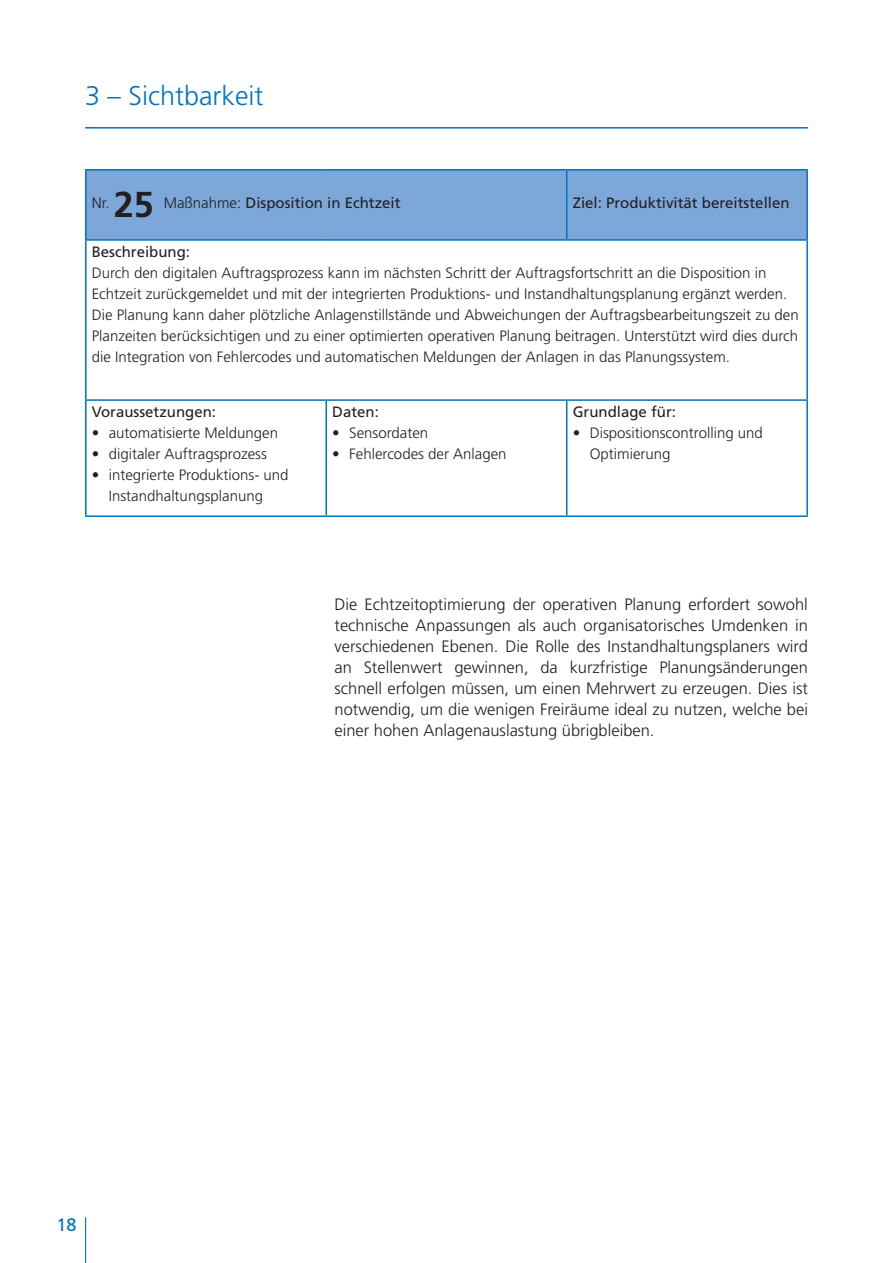
<style>
.page{position:relative;width:893px;height:1263px;background:#fff}
.page>*{position:absolute;margin:0;border:0;box-sizing:border-box;transform-origin:0 0}
.t1{font:700 36px "Frutiger";color:#231f20}
.t2{font:300 27px "Frutiger";color:#0072bc}
.t3{font:18px "Frutiger";color:#0072bc}
.t4{font:300 16.5px/21px "Frutiger";color:#231f20;text-align:justify}
.t5{font:300 15px/21px "Frutiger";color:#231f20}
.t6{font:15px "Frutiger";color:#231f20}
.s1{font-weight:300}
</style>
<div class="page">
<hr style="left:85px;top:1217px;width:1px;height:46px;background:#0072bc">
<div style="left:87px;top:171px;width:719px;height:68px;background:#7ca7d8"></div>
<hr style="left:85px;top:169px;width:241px;height:2px;background:#0072bc">
<hr style="left:85px;top:171px;width:2px;height:68px;background:#0072bc">
<hr style="left:326px;top:169px;width:241px;height:2px;background:#0072bc">
<hr style="left:567px;top:169px;width:241px;height:2px;background:#0072bc">
<hr style="left:566px;top:171px;width:1px;height:68px;background:#0072bc">
<hr style="left:806px;top:171px;width:2px;height:68px;background:#0072bc">
<hr style="left:85px;top:239px;width:241px;height:2px;background:#0072bc">
<hr style="left:85px;top:241px;width:2px;height:158px;background:#0072bc">
<hr style="left:326px;top:239px;width:241px;height:2px;background:#0072bc">
<hr style="left:567px;top:239px;width:241px;height:2px;background:#0072bc">
<hr style="left:806px;top:241px;width:2px;height:158px;background:#0072bc">
<hr style="left:85px;top:399px;width:241px;height:2px;background:#0072bc">
<hr style="left:85px;top:401px;width:2px;height:114px;background:#0072bc">
<hr style="left:326px;top:399px;width:241px;height:2px;background:#0072bc">
<hr style="left:325px;top:401px;width:2px;height:114px;background:#0072bc">
<hr style="left:567px;top:399px;width:241px;height:2px;background:#0072bc">
<hr style="left:566px;top:401px;width:1px;height:114px;background:#0072bc">
<hr style="left:806px;top:401px;width:2px;height:114px;background:#0072bc">
<hr style="left:85px;top:515px;width:241px;height:2px;background:#0072bc">
<hr style="left:326px;top:515px;width:241px;height:2px;background:#0072bc">
<hr style="left:567px;top:515px;width:241px;height:2px;background:#0072bc">
<hr style="left:85px;top:127px;width:723px;height:2px;background:#0072bc">
<p class="t2" style="left:85px;top:81px;width:180px">3 – Sichtbarkeit</p>
<p class="t5" style="left:92px;top:193px;width:19px">Nr.</p>
<p class="t1" style="left:114px;top:183px;width:42px">25</p>
<p class="t6" style="left:164px;top:194px;width:238px"><span class="s1">Maßnahme:</span> Disposition in Echtzeit</p>
<p class="t6" style="left:573px;top:194px;width:218px">Ziel: Produktivität bereitstellen</p>
<p class="t6" style="left:92px;top:243px;width:100px">Beschreibung:</p>
<p class="t5" style="left:92px;top:263px;width:708px">Durch den digitalen Auftragsprozess kann im nächsten Schritt der Auftragsfortschritt an die Disposition in Echtzeit zurückgemeldet und mit der integrierten Produktions- und Instandhaltungsplanung ergänzt werden.<br>Die Planung kann daher plötzliche Anlagenstillstände und Abweichungen der Auftragsbearbeitungszeit zu den Planzeiten berücksichtigen und zu einer optimierten operativen Planung beitragen. Unterstützt wird dies durch die Integration von Fehlercodes und automatischen Meldungen der Anlagen in das Planungssystem.</p>
<p class="t6" style="left:92px;top:403px;width:126px">Voraussetzungen:</p>
<p class="t5" style="left:92px;top:423px;width:188px">• automatisierte Meldungen</p>
<p class="t5" style="left:92px;top:444px;width:177px">• digitaler Auftragsprozess</p>
<p class="t5" style="left:92px;top:465px;width:198px;text-align:center">• integrierte Produktions- und<br>Instandhaltungsplanung</p>
<p class="t6" style="left:332px;top:403px;width:48px">Daten:</p>
<p class="t5" style="left:332px;top:423px;width:97px">• Sensordaten</p>
<p class="t5" style="left:332px;top:444px;width:176px">• Fehlercodes der Anlagen</p>
<p class="t6" style="left:573px;top:403px;width:105px">Grundlage für:</p>
<p class="t5" style="left:590px;top:423px;width:175px;text-indent:-17px">• Dispositionscontrolling und<br>Optimierung</p>
<p class="t4" style="left:334px;top:594px;width:475px">Die Echtzeitoptimierung der operativen Planung erfordert sowohl technische Anpassungen als auch organisatorisches Umdenken in verschiedenen Ebenen. Die Rolle des Instandhaltungsplaners wird an Stellenwert gewinnen, da kurzfristige Planungsänderungen schnell erfolgen müssen, um einen Mehrwert zu erzeugen. Dies ist notwendig, um die wenigen Freiräume ideal zu nutzen, welche bei einer hohen Anlagenauslastung übrigbleiben.</p>
<p class="t3" style="left:57px;top:1214px;width:22px">18</p>
</div>
